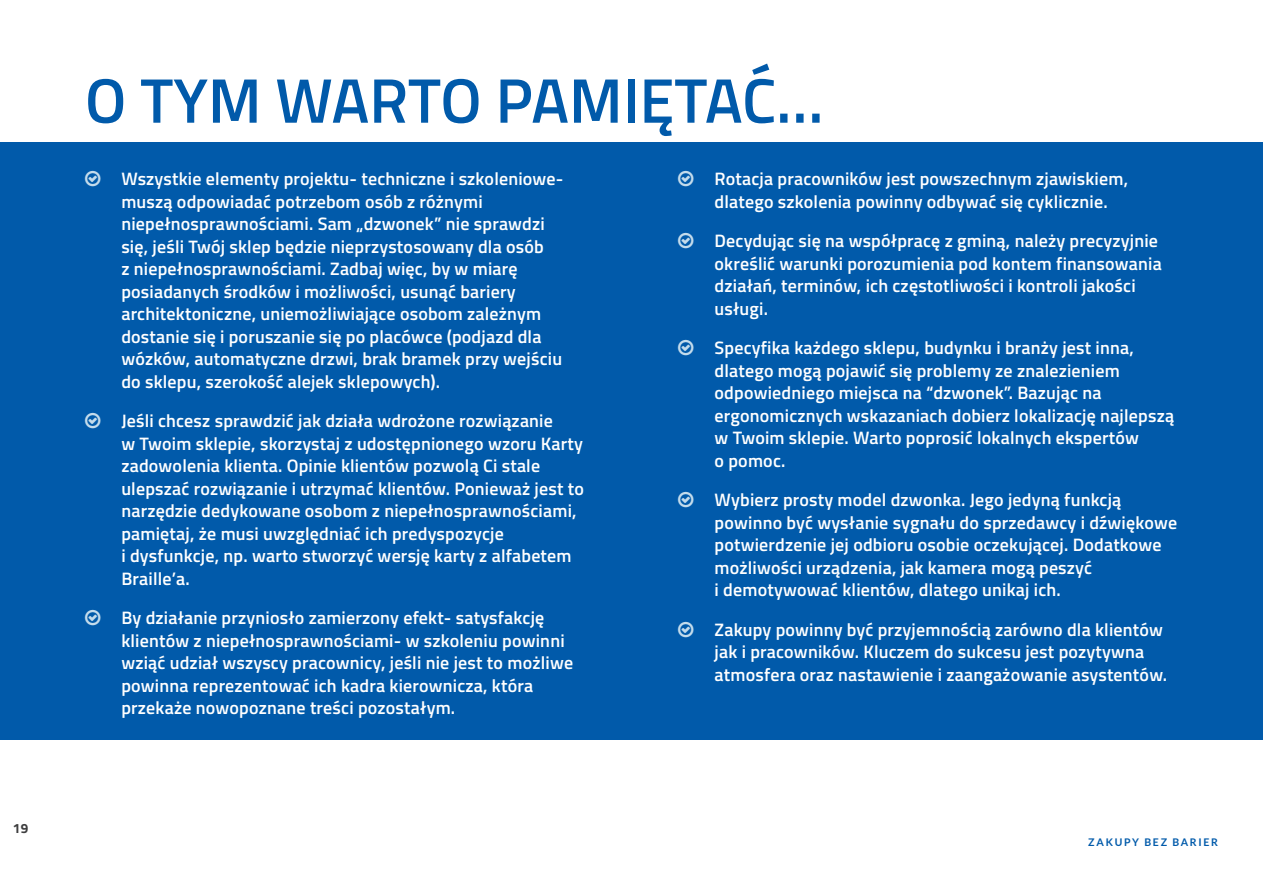
<style>
.page{position:relative;width:1263px;height:893px;background:#fff}
.page>*{position:absolute;margin:0;border:0;box-sizing:border-box;transform-origin:0 0}
.subtitle-3{font:600 63px "Titillium";color:#015aaa}
._01-tekst{font:600 18px/22.5px "Titillium";letter-spacing:.01em;color:#fff}
.t1{font:700 13.5px "Titillium";color:#3e3e3f}
.t2{font:700 10.5px "Lato";letter-spacing:.16em;color:#015aaa}
</style>
<div class="page">
<div style="left:0;top:142px;width:1263px;height:598px;background:#015aaa"></div>
<p class="t1" style="left:13px;top:818px;width:17px">19</p>
<p class="subtitle-3" style="left:85px;top:53px;width:740px">O TYM WARTO PAMIĘTAĆ…</p>
<p class="_01-tekst" style="left:121px;top:167px;width:444px">Wszystkie elementy projektu- techniczne i szkoleniowe&shy;muszą odpowiadać potrzebom osób z różnymi niepełnosprawnościami. Sam „dzwonek” nie sprawdzi się, jeśli Twój sklep będzie nieprzystosowany dla osób<br>z niepełnosprawnościami. Zadbaj więc, by w miarę posiadanych środków i możliwości, usunąć bariery architektoniczne, uniemożliwiające osobom zależnym dostanie się i poruszanie się po placówce (podjazd dla wózków, automatyczne drzwi, brak bramek przy wejściu do sklepu, szerokość alejek sklepowych).</p>
<p class="_01-tekst" style="left:121px;top:409px;width:464px">Jeśli chcesz sprawdzić jak działa wdrożone rozwiązanie<br>w Twoim sklepie, skorzystaj z udostępnionego wzoru Karty zadowolenia klienta. Opinie klientów pozwolą Ci stale ulepszać rozwiązanie i utrzymać klientów. Ponieważ jest to narzędzie dedykowane osobom z niepełnosprawnościami, pamiętaj, że musi uwzględniać ich predyspozycje<br>i dysfunkcje, np. warto stworzyć wersję karty z alfabetem Braille’a.</p>
<p class="_01-tekst" style="left:121px;top:606px;width:453px">By działanie przyniosło zamierzony efekt- satysfakcję klientów z niepełnosprawnościami- w szkoleniu powinni wziąć udział wszyscy pracownicy, jeśli nie jest to możliwe powinna reprezentować ich kadra kierownicza, która przekaże nowopoznane treści pozostałym.</p>
<p class="_01-tekst" style="left:714px;top:167px;width:415px">Rotacja pracowników jest powszechnym zjawiskiem, dlatego szkolenia powinny odbywać się cyklicznie.</p>
<p class="_01-tekst" style="left:714px;top:229px;width:449px">Decydując się na współpracę z gminą, należy precyzyjnie określić warunki porozumienia pod kontem finansowania działań, terminów, ich częstotliwości i kontroli jakości usługi.</p>
<p class="_01-tekst" style="left:714px;top:336px;width:461px">Specyfika każdego sklepu, budynku i branży jest inna, dlatego mogą pojawić się problemy ze znalezieniem odpowiedniego miejsca na “dzwonek”. Bazując na ergonomicznych wskazaniach dobierz lokalizację najlepszą w Twoim sklepie. Warto poprosić lokalnych ekspertów<br>o pomoc.</p>
<p class="_01-tekst" style="left:714px;top:488px;width:464px">Wybierz prosty model dzwonka. Jego jedyną funkcją powinno być wysłanie sygnału do sprzedawcy i dźwiękowe potwierdzenie jej odbioru osobie oczekującej. Dodatkowe możliwości urządzenia, jak kamera mogą peszyć<br>i demotywować klientów, dlatego unikaj ich.</p>
<p class="_01-tekst" style="left:714px;top:617px;width:454px">Zakupy powinny być przyjemnością zarówno dla klientów jak i pracowników. Kluczem do sukcesu jest pozytywna atmosfera oraz nastawienie i zaangażowanie asystentów.</p>
<p class="t2" style="left:1088px;top:836px;width:131px">ZAKUPY BEZ BARIER</p>
</div>
